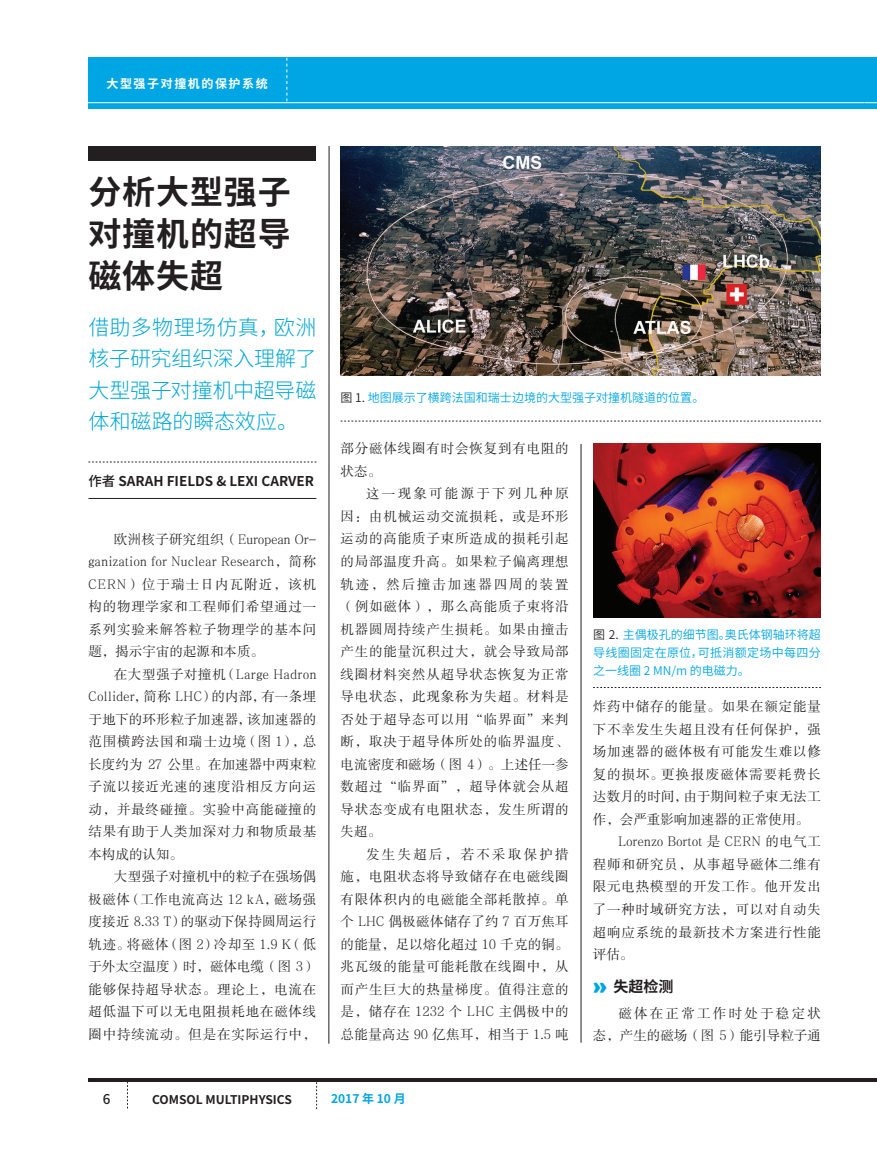
<style>
.page{position:relative;width:877px;height:1160px;background:#fff}
.page>*{position:absolute;margin:0;border:0;box-sizing:border-box;transform-origin:0 0}
.t1{font:700 33px/42px "Source Han Sans CN";letter-spacing:.025em;color:#231f20;text-align:justify}
.t2{font:300 21px/31.5px "Source Han Sans CN";letter-spacing:-.005em;color:#00a6d3;text-align:justify}
.t3{font:700 15px "Source Han Sans CN";color:#231f20}
.t4{font:13.5px/22.5px "FZSSJW GB1 0";letter-spacing:.06em;color:#231f20;text-align:justify}
.t5{font:13.5px/22.5px "FZSSJW GB1 0";letter-spacing:.165em;color:#231f20;text-align:right}
.Author{font:700 13.5px "Source Han Sans CN";color:#231f20}
.Body_Text{font:500 13.5px "Source Han Sans CN";color:#231f20}
.Figure_Style{font:12px/18px "Source Han Sans CN";color:#00a6e4;text-align:justify}
.t6{font:700 12px "Source Han Sans CN";color:#231f20}
.t7{font:700 12px "Source Han Sans CN";letter-spacing:.13em;color:#fff}
.t8{font:700 12px "Source Han Sans CN";color:#00a6e4}
.s1{font-weight:500}
.s2{color:#231f20}
.s3{font-family:"Brandon Grotesque";font-weight:900;font-size:28.5px;color:#00a6e4}
</style>
<div class="page">
<div style="left:88px;top:58px;width:775px;height:51px;background:#00a6e4"></div>
<hr style="left:78px;top:102px;width:785px;height:1px;background:#fff">
<div style="left:863px;top:58px;width:13px;height:51px;background:#00a6e4"></div>
<svg style="left:863px;top:102px;width:13px;height:1px"></svg>
<svg style="left:127px;top:1082px;width:1px;height:26px"></svg>
<svg style="left:316px;top:1082px;width:1px;height:27px"></svg>
<hr style="left:863px;top:1078px;width:13px;height:4px;background:#231f20">
<hr style="left:88px;top:1078px;width:775px;height:4px;background:#231f20">
<svg style="left:286px;top:58px;width:1px;height:43px"></svg>
<div style="left:88px;top:146px;width:228px;height:15px;background:#231f20"></div>
<svg style="left:88px;top:462px;width:228px;height:1px"></svg>
<hr style="left:88px;top:498px;width:228px;height:1px;background:#231f20">
<img style="left:340px;top:146px;width:480px;height:229px">
<img style="left:593px;top:444px;width:227px;height:173px">
<hr style="left:580px;top:444px;width:1px;height:598px;background:#231f20">
<hr style="left:328px;top:146px;width:1px;height:897px;background:#231f20">
<svg style="left:340px;top:421px;width:480px;height:1px"></svg>
<svg style="left:593px;top:687px;width:227px;height:1px"></svg>
<p class="t7" style="left:106px;top:77px;width:163px">大型强子对撞机的保护系统</p>
<p class="t1" style="left:88px;top:172px;width:204px">分析大型强子对撞机的超导磁体失超</p>
<p class="t2" style="left:88px;top:311px;width:229px">借助多物理场仿真，欧洲核子研究组织深入理解了大型强子对撞机中超导磁体和磁路的瞬态效应。</p>
<p class="Author" style="left:88px;top:473px;width:227px"><span class="s1">作者</span> SARAH FIELDS &amp; LEXI CARVER</p>
<p class="t4" style="left:88px;top:528px;width:229px;text-indent:26px">欧洲核子研究组织（European Or&shy;ganization for Nuclear Research，简称CERN）位于瑞士日内瓦附近，该机构的物理学家和工程师们希望通过一系列实验来解答粒子物理学的基本问题，揭示宇宙的起源和本质。</p>
<p class="t4" style="left:88px;top:663px;width:229px;text-indent:26px">在大型强子对撞机（Large Hadron Collider，简称 LHC）的内部，有一条埋于地下的环形粒子加速器，该加速器的范围横跨法国和瑞士边境（图 1），总长度约为 27 公里。在加速器中两束粒子流以接近光速的速度沿相反方向运动，并最终碰撞。实验中高能碰撞的结果有助于人类加深对力和物质最基本构成的认知。</p>
<p class="t4" style="left:88px;top:865px;width:229px;text-indent:26px">大型强子对撞机中的粒子在强场偶极磁体（工作电流高达 12 kA，磁场强度接近 8.33 T）的驱动下保持圆周运行轨迹。将磁体（图 2）冷却至 1.9 K（低于外太空温度）时，磁体电缆（图 3）能够保持超导状态。理论上，电流在超低温下可以无电阻损耗地在磁体线圈中持续流动。但是在实际运行中，</p>
<p class="Figure_Style" style="left:340px;top:389px;width:365px"><span class="s2">图 1.</span> 地图展示了横跨法国和瑞士边境的大型强子对撞机隧道的位置。</p>
<p class="t4" style="left:340px;top:438px;width:229px">部分磁体线圈有时会恢复到有电阻的状态。</p>
<p class="t4" style="left:340px;top:483px;width:229px;text-indent:26px">这一现象可能源于下列几种原因：由机械运动交流损耗，或是环形运动的高能质子束所造成的损耗引起的局部温度升高。如果粒子偏离理想轨迹，然后撞击加速器四周的装置（例如磁体），那么高能质子束将沿机器圆周持续产生损耗。如果由撞击产生的能量沉积过大，就会导致局部线圈材料突然从超导状态恢复为正常导电状态，此现象称为失超。材料是否处于超导态可以用“临界面”来判断，取决于超导体所处的临界温度、电流密度和磁场（图 4）。上述任一参数超过“临界面”，超导体就会从超导状态变成有电阻状态，发生所谓的失超。</p>
<p class="t4" style="left:340px;top:843px;width:229px;text-indent:26px">发生失超后，若不采取保护措施，电阻状态将导致储存在电磁线圈有限体积内的电磁能全部耗散掉。单个 LHC 偶极磁体储存了约 7 百万焦耳的能量，足以熔化超过 10 千克的铜。兆瓦级的能量可能耗散在线圈中，从而产生巨大的热量梯度。值得注意的是，储存在 1232 个 LHC 主偶极中的总能量高达 90 亿焦耳，相当于 1.5 吨</p>
<p class="Figure_Style" style="left:592px;top:625px;width:229px"><span class="s2">图 2.</span> 主偶极孔的细节图。奥氏体钢轴环将超导线圈固定在原位，可抵消额定场中每四分之一线圈 2 MN/m 的电磁力。</p>
<p class="t4" style="left:592px;top:696px;width:229px">炸药中储存的能量。如果在额定能量下不幸发生失超且没有任何保护，强场加速器的磁体极有可能发生难以修复的损坏。更换报废磁体需要耗费长达数月的时间，由于期间粒子束无法工作，会严重影响加速器的正常使用。</p>
<p class="t4" style="left:592px;top:831px;width:229px;text-indent:26px">Lorenzo Bortot 是 CERN 的电气工程师和研究员，从事超导磁体二维有限元电热模型的开发工作。他开发出了一种时域研究方法，可以对自动失超响应系统的最新技术方案进行性能评估。</p>
<p class="t3" style="left:592px;top:978px;width:82px"><span class="s3">»</span> 失超检测</p>
<p class="t5" style="left:592px;top:1002px;width:229px">磁体在正常工作时处于稳定状<br>态，产生的磁场（图 5）能引导粒子通</p>
<p class="Body_Text" style="left:103px;top:1091px;width:9px">6</p>
<p class="t6" style="left:152px;top:1092px;width:141px">COMSOL MULTIPHYSICS</p>
<p class="t8" style="left:331px;top:1092px;width:76px">2017 年 10 月</p>
</div>
